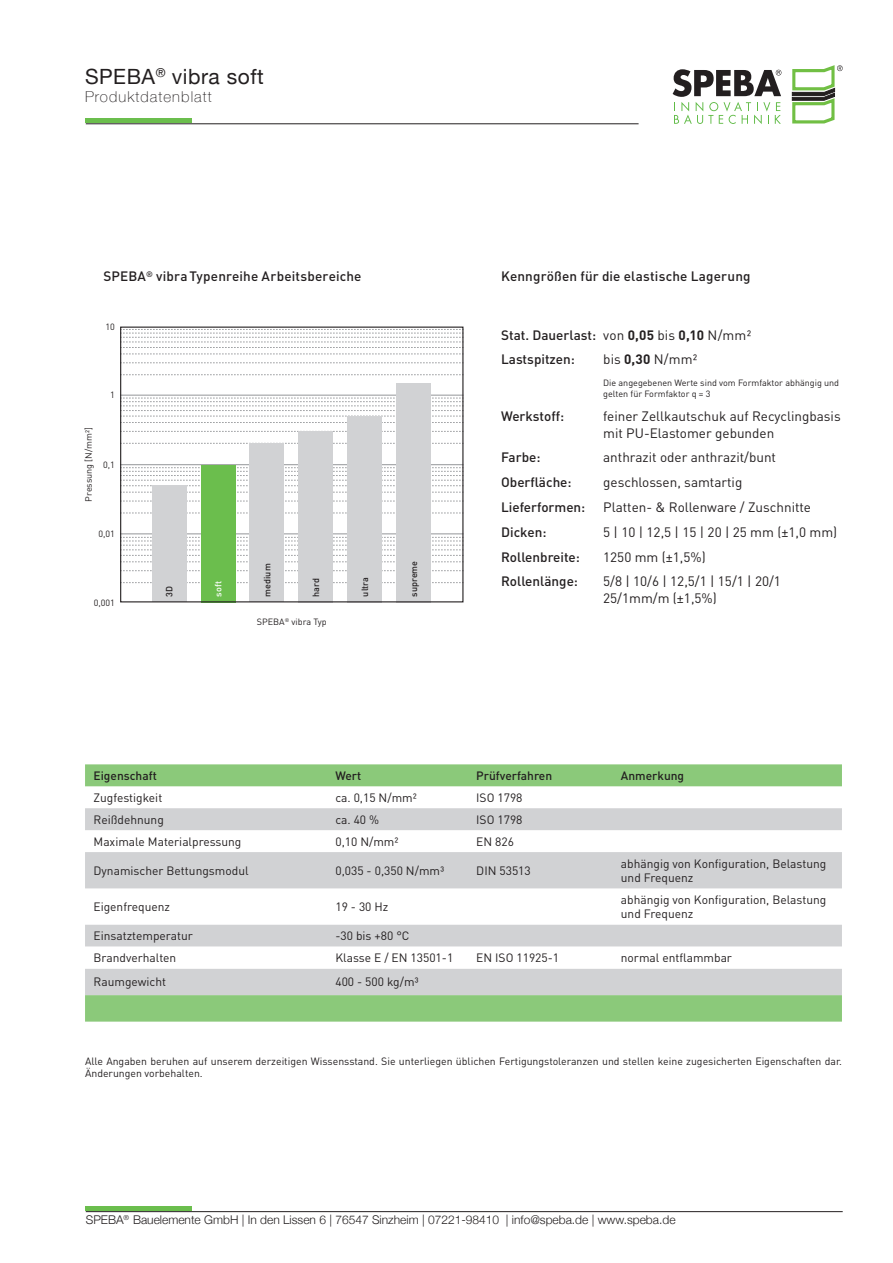
<style>
.page{position:relative;width:893px;height:1263px;background:#fff}
.page>*{position:absolute;margin:0;border:0;box-sizing:border-box;transform-origin:0 0}
.t1{font:21px "Helvetica Neue";letter-spacing:.025em;color:#231f20}
.t2{font:100 15px "Helvetica Neue";letter-spacing:.075em;color:#231f20}
.t3{font:13.5px/16.2px "DIN Pro";color:#231f20}
.t4{font:500 13.5px/24.8px "DIN Pro";color:#231f20}
.t5{font:12px/14.4px "DIN Pro";color:#231f20}
.t6{font:300 12px "Helvetica Neue";color:#231f20}
.t7{font:500 12px "DIN Pro";color:#231f20}
.t8{font:10.5px/12.6px "DIN Pro";color:#231f20}
.t9{font:9px/10.8px "DIN Pro";color:#231f20}
.t10{font:500 9px "DIN Pro";color:#231f20}
.t11{font:500 9px "DIN Pro";color:#fff}
.s1{font-weight:400}
.s2{font-weight:700}
</style>
<div class="page">
<hr style="left:86px;top:1211px;width:757px;height:1px;background:#231f20">
<hr style="left:86px;top:1206px;width:106px;height:4px;background:#6bbe4d">
<svg style="left:673px;top:69px;width:108px;height:55px"></svg>
<svg style="left:791px;top:65px;width:52px;height:59px"></svg>
<hr style="left:86px;top:123px;width:553px;height:1px;background:#231f20">
<div style="left:86px;top:118px;width:106px;height:5px;background:#6bbe4d"></div>
<svg style="left:85px;top:764px;width:757px;height:257px;fill:#8bc97a"></svg>
<svg style="left:85px;top:808px;width:757px;height:187px;fill:#d1d2d4"></svg>
<svg style="left:85px;top:947px;width:757px;height:21px"></svg>
<hr style="left:120px;top:395px;width:343px;height:1px;background:#939598">
<hr style="left:120px;top:464px;width:343px;height:1px;background:#939598">
<hr style="left:120px;top:533px;width:343px;height:1px;background:#939598">
<svg style="left:123px;top:374px;width:338px;height:1px"></svg>
<svg style="left:123px;top:362px;width:338px;height:1px"></svg>
<svg style="left:123px;top:354px;width:338px;height:1px"></svg>
<svg style="left:123px;top:329px;width:338px;height:19px"></svg>
<svg style="left:123px;top:443px;width:338px;height:1px"></svg>
<svg style="left:123px;top:431px;width:338px;height:1px"></svg>
<svg style="left:123px;top:398px;width:338px;height:25px"></svg>
<svg style="left:123px;top:513px;width:338px;height:1px"></svg>
<svg style="left:123px;top:501px;width:338px;height:1px"></svg>
<svg style="left:123px;top:492px;width:338px;height:1px"></svg>
<svg style="left:123px;top:467px;width:338px;height:19px"></svg>
<svg style="left:123px;top:582px;width:338px;height:1px"></svg>
<svg style="left:123px;top:570px;width:338px;height:1px"></svg>
<svg style="left:123px;top:537px;width:338px;height:25px"></svg>
<div style="left:152px;top:485px;width:34px;height:117px;background:#d1d2d4"></div>
<div style="left:201px;top:465px;width:34px;height:137px;background:#6bbe4d"></div>
<div style="left:250px;top:443px;width:34px;height:159px;background:#d1d2d4"></div>
<div style="left:299px;top:431px;width:34px;height:171px;background:#d1d2d4"></div>
<div style="left:348px;top:416px;width:34px;height:186px;background:#d1d2d4"></div>
<div style="left:396px;top:383px;width:35px;height:219px;background:#d1d2d4"></div>
<div style="left:120px;top:327px;width:343px;height:275px;border:1px solid #231f20"></div>
<h1 class="t1" style="left:85px;top:61px;width:180px">SPEBA<sup>®</sup> vibra soft</h1>
<p class="t2" style="left:85px;top:85px;width:128px">Produktdatenblatt</p>
<p class="t4" style="left:103px;top:263px;width:260px">SPEBA<sup>®</sup> vibraTypenreihe Arbeitsbereiche</p>
<p class="t9" style="left:106px;top:321px;width:11px">10</p>
<p class="t9" style="left:110px;top:389px;width:6px">1</p>
<p class="t9" style="left:83px;top:502px;width:76px;rotate:-90deg">Pressung [N/mm²]</p>
<p class="t9" style="left:103px;top:458px;width:13px">0,1</p>
<p class="t9" style="left:99px;top:528px;width:18px">0,01</p>
<p class="t9" style="left:94px;top:597px;width:23px">0,001</p>
<p class="t10" style="left:163px;top:597px;width:12px;rotate:-90deg">3D</p>
<p class="t11" style="left:212px;top:597px;width:17px;rotate:-90deg">soft</p>
<p class="t10" style="left:261px;top:597px;width:35px;rotate:-90deg">medium</p>
<p class="t10" style="left:310px;top:597px;width:20px;rotate:-90deg">hard</p>
<p class="t10" style="left:359px;top:597px;width:21px;rotate:-90deg">ultra</p>
<p class="t9" style="left:257px;top:616px;width:71px">SPEBA<sup>®</sup> vibra Typ</p>
<p class="t10" style="left:408px;top:597px;width:37px;rotate:-90deg">supreme</p>
<p class="t4" style="left:501px;top:263px;width:251px">Kenngrößen für die elastische Lagerung</p>
<p class="t4" style="left:501px;top:322px;width:252px">Stat. Dauerlast: <span class="s1">von</span> <span class="s2">0,05</span> <span class="s1">bis</span> <span class="s2">0,10</span> <span class="s1">N/mm²<br></span>Lastspitzen:</p>
<p class="t3" style="left:603px;top:351px;width:96px">bis <span class="s2">0,30</span> N/mm²</p>
<p class="t9" style="left:603px;top:377px;width:237px">Die angegebenen Werte sind vom Formfaktor abhängig und gelten für Formfaktor q = 3</p>
<p class="t4" style="left:501px;top:403px;width:65px">Werkstoff:</p>
<p class="t3" style="left:603px;top:408px;width:239px">feiner Zellkautschuk auf Recyclingbasis mit PU-Elastomer gebunden</p>
<p class="t4" style="left:501px;top:444px;width:41px">Farbe:</p>
<p class="t3" style="left:603px;top:449px;width:174px">anthrazit oder anthrazit/bunt</p>
<p class="t4" style="left:501px;top:469px;width:72px">Oberfläche:</p>
<p class="t3" style="left:603px;top:474px;width:141px">geschlossen, samtartig</p>
<p class="t4" style="left:501px;top:494px;width:86px">Lieferformen:</p>
<p class="t3" style="left:603px;top:498px;width:209px">Platten- &amp; Rollenware / Zuschnitte</p>
<p class="t4" style="left:501px;top:519px;width:47px">Dicken:</p>
<p class="t3" style="left:603px;top:523px;width:236px">5 | 10 | 12,5 | 15 | 20 | 25 mm (±1,0 mm)</p>
<p class="t4" style="left:501px;top:544px;width:80px">Rollenbreite:</p>
<p class="t3" style="left:603px;top:548px;width:104px">1250 mm (±1,5%)</p>
<p class="t4" style="left:501px;top:569px;width:78px">Rollenlänge:</p>
<p class="t3" style="left:603px;top:573px;width:179px">5/8 | 10/6 | 12,5/1 | 15/1 | 20/1<br>25/1mm/m (±1,5%)</p>
<p class="t7" style="left:94px;top:767px;width:65px">Eigenschaft</p>
<p class="t7" style="left:335px;top:767px;width:27px">Wert</p>
<p class="t7" style="left:476px;top:767px;width:77px">Prüfverfahren</p>
<p class="t7" style="left:621px;top:767px;width:65px">Anmerkung</p>
<p class="t5" style="left:94px;top:790px;width:70px">Zugfestigkeit</p>
<p class="t5" style="left:335px;top:790px;width:83px">ca. 0,15 N/mm²</p>
<p class="t5" style="left:476px;top:790px;width:48px">ISO 1798</p>
<p class="t5" style="left:94px;top:812px;width:72px">Reißdehnung</p>
<p class="t5" style="left:335px;top:812px;width:45px">ca. 40 %</p>
<p class="t5" style="left:476px;top:812px;width:48px">ISO 1798</p>
<p class="t5" style="left:94px;top:834px;width:149px">Maximale Materialpressung</p>
<p class="t5" style="left:335px;top:834px;width:65px">0,10 N/mm²</p>
<p class="t5" style="left:476px;top:834px;width:39px">EN 826</p>
<p class="t5" style="left:94px;top:863px;width:157px">Dynamischer Bettungsmodul</p>
<p class="t5" style="left:335px;top:863px;width:110px">0,035 - 0,350 N/mm³</p>
<p class="t5" style="left:476px;top:863px;width:56px">DIN 53513</p>
<p class="t5" style="left:621px;top:856px;width:207px">abhängig von Konfiguration, Belastung und Frequenz</p>
<p class="t5" style="left:94px;top:899px;width:78px">Eigenfrequenz</p>
<p class="t5" style="left:335px;top:899px;width:54px">19 - 30 Hz</p>
<p class="t5" style="left:621px;top:892px;width:207px">abhängig von Konfiguration, Belastung und Frequenz</p>
<p class="t5" style="left:94px;top:928px;width:101px">Einsatztemperatur</p>
<p class="t5" style="left:335px;top:928px;width:76px">-30 bis +80 °C</p>
<p class="t5" style="left:94px;top:950px;width:84px">Brandverhalten</p>
<p class="t5" style="left:335px;top:950px;width:119px">Klasse E / EN 13501-1</p>
<p class="t5" style="left:476px;top:950px;width:84px">EN ISO 11925-1</p>
<p class="t5" style="left:621px;top:950px;width:113px">normal entflammbar</p>
<p class="t5" style="left:94px;top:974px;width:74px">Raumgewicht</p>
<p class="t5" style="left:335px;top:974px;width:85px">400 - 500 kg/m³</p>
<p class="t8" style="left:85px;top:1054px;width:758px">Alle Angaben beruhen auf unserem derzeitigen Wissensstand. Sie unterliegen üblichen Fertigungstoleranzen und stellen keine zugesicherten Eigenschaften dar.<br>Änderungen vorbehalten.</p>
<p class="t6" style="left:86px;top:1210px;width:591px">SPEBA<sup>®</sup> Bauelemente GmbH | In den Lissen 6 | 76547 Sinzheim | 07221-98410 | info@speba.de | www.speba.de</p>
</div>
